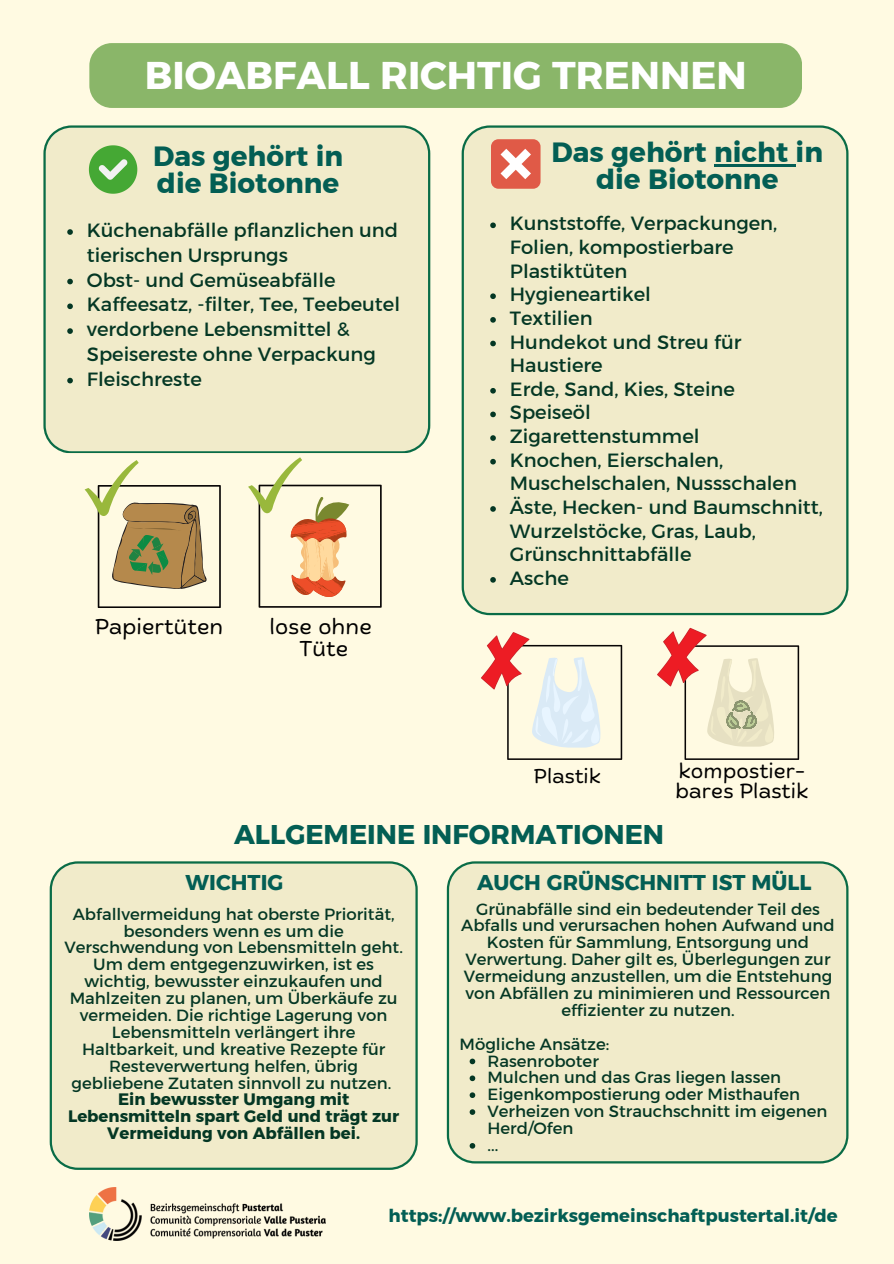
<style>
.page{position:relative;width:894px;height:1264px;background:#fff}
.page>*{position:absolute;margin:0;border:0;box-sizing:border-box;transform-origin:0 0}
.t1{font:38.55px "Kief Montaser Bold";color:#fff}
.t2{font:27.75px/27px "Kief Montaser Bold";color:#035e54}
.t3{font:27px "Kief Montaser Bold";color:#035e54}
.t4{font:21.3px "Kief Montaser Bold";color:#035e54}
.t5{font:21.3px/21.3px "Biski";color:#000;text-align:center}
.t6{font:20.4px/20.4px "Biski";color:#000}
.t7{font:19.95px "Biski";color:#000}
.t8{font:19.5px/23.7px "Kief Montaser Regular";color:#043724}
.t9{font:18px "Kief Montaser Bold";color:#035e54}
.t10{font:16.5px/16.8px "Kief Montaser Regular";color:#043724;text-align:center}
.t11{font:16.5px/16.8px "Kief Montaser Bold";color:#043724;text-align:center}
</style>
<div class="page">
<div style="left:0;top:0;width:893px;height:1263px;background:#fffae2"></div>
<div style="left:89px;top:43px;width:713px;height:65px;background:#8ab669;border-radius:22px"></div>
<div style="left:43px;top:125px;width:387px;height:328px;background:#f1ebca"></div>
<svg style="left:89px;top:145px;width:48px;height:49px;background:#7bbe67"></svg>
<svg style="left:67px;top:229px;width:6px;height:6px"></svg>
<svg style="left:67px;top:279px;width:6px;height:5px"></svg>
<svg style="left:67px;top:303px;width:6px;height:6px"></svg>
<svg style="left:67px;top:328px;width:6px;height:6px"></svg>
<svg style="left:67px;top:378px;width:6px;height:5px"></svg>
<div style="left:461px;top:125px;width:387px;height:490px;background:#f1ebca"></div>
<div style="left:491px;top:139px;width:49px;height:50px;background:#e05a47;border-radius:7px"></div>
<svg style="left:500px;top:149px;width:31px;height:30px"></svg>
<hr style="left:714px;top:164px;width:81px;height:3px;background:#035e54">
<svg style="left:490px;top:222px;width:5px;height:6px"></svg>
<svg style="left:490px;top:293px;width:5px;height:6px"></svg>
<svg style="left:490px;top:317px;width:5px;height:6px"></svg>
<svg style="left:490px;top:341px;width:5px;height:5px"></svg>
<svg style="left:490px;top:388px;width:5px;height:5px"></svg>
<svg style="left:490px;top:411px;width:5px;height:6px"></svg>
<svg style="left:490px;top:435px;width:5px;height:6px"></svg>
<svg style="left:490px;top:459px;width:5px;height:5px"></svg>
<svg style="left:490px;top:506px;width:5px;height:6px"></svg>
<svg style="left:490px;top:577px;width:5px;height:5px"></svg>
<svg style="left:85px;top:460px;width:135px;height:147px"></svg>
<svg style="left:248px;top:457px;width:133px;height:150px"></svg>
<svg style="left:657px;top:628px;width:141px;height:132px"></svg>
<svg style="left:481px;top:632px;width:141px;height:127px"></svg>
<div style="left:50px;top:861px;width:367px;height:308px;background:#f1ebca"></div>
<img style="left:89px;top:1187px;width:237px;height:53px">
<div style="left:446px;top:861px;width:402px;height:301px;background:#f1ebca"></div>
<svg style="left:469px;top:1058px;width:6px;height:6px"></svg>
<svg style="left:469px;top:1075px;width:6px;height:6px"></svg>
<svg style="left:469px;top:1092px;width:6px;height:5px"></svg>
<svg style="left:469px;top:1109px;width:6px;height:5px"></svg>
<svg style="left:469px;top:1142px;width:6px;height:6px"></svg>
<h1 class="t1" style="left:145px;top:52px;width:603px">BIOABFALL RICHTIG TRENNEN</h1>
<h3 class="t2" style="left:153px;top:143px;width:191px">Das gehört in die Biotonne</h3>
<p class="t8" style="left:87px;top:218px;width:313px;line-height:24.8px">Küchenabfälle pflanzlichen und tierischen Ursprungs</p>
<p class="t8" style="left:87px;top:268px;width:250px">Obst- und Gemüseabfälle</p>
<p class="t8" style="left:87px;top:292px;width:314px">Kaffeesatz, -filter, Tee, Teebeutel</p>
<p class="t8" style="left:87px;top:317px;width:290px;line-height:24.8px">verdorbene Lebensmittel &amp;<br>Speisereste ohne Verpackung</p>
<p class="t8" style="left:87px;top:367px;width:116px">Fleischreste</p>
<p class="t5" style="left:95px;top:618px;width:130px">Papiertüten</p>
<p class="t5" style="left:269px;top:618px;width:104px">lose ohne<br>Tüte</p>
<p class="t2" style="left:551px;top:139px;width:273px;text-align:center">Das gehört nicht in die Biotonne</p>
<p class="t8" style="left:509px;top:211px;width:269px">Kunststoffe, Verpackungen,<br>Folien, kompostierbare<br>Plastiktüten</p>
<p class="t8" style="left:509px;top:282px;width:143px">Hygieneartikel</p>
<p class="t8" style="left:509px;top:306px;width:84px">Textilien</p>
<p class="t8" style="left:509px;top:330px;width:233px">Hundekot und Streu für<br>Haustiere</p>
<p class="t8" style="left:509px;top:377px;width:226px">Erde, Sand, Kies, Steine</p>
<p class="t8" style="left:509px;top:400px;width:82px">Speiseöl</p>
<h5 class="t8" style="left:509px;top:424px;width:191px">Zigarettenstummel</h5>
<h5 class="t8" style="left:509px;top:448px;width:288px">Knochen, Eierschalen,<br>Muschelschalen, Nussschalen</h5>
<p class="t8" style="left:509px;top:495px;width:314px">Äste, Hecken- und Baumschnitt,<br>Wurzelstöcke, Gras, Laub,<br>Grünschnittabfälle</p>
<h3 class="t8" style="left:509px;top:566px;width:61px">Asche</h3>
<p class="t7" style="left:533px;top:767px;width:68px">Plastik</p>
<p class="t6" style="left:675px;top:762px;width:134px">kompostier&shy;bares Plastik</p>
<p class="t3" style="left:234px;top:817px;width:431px">ALLGEMEINE INFORMATIONEN</p>
<p class="t4" style="left:185px;top:869px;width:99px">WICHTIG</p>
<p class="t10" style="left:64px;top:905px;width:340px">Abfallvermeidung hat oberste Priorität, besonders wenn es um die Verschwendung von Lebensmitteln geht.<br>Um dem entgegenzuwirken, ist es wichtig, bewusster einzukaufen und Mahlzeiten zu planen, um Überkäufe zu vermeiden. Die richtige Lagerung von Lebensmitteln verlängert ihre Haltbarkeit, und kreative Rezepte für Resteverwertung helfen, übrig gebliebene Zutaten sinnvoll zu nutzen.</p>
<p class="t11" style="left:68px;top:1091px;width:333px">Ein bewusster Umgang mit<br>Lebensmitteln spart Geld und trägt zur<br>Vermeidung von Abfällen bei.</p>
<p class="t4" style="left:477px;top:869px;width:336px">AUCH GRÜNSCHNITT IST MÜLL</p>
<p class="t10" style="left:461px;top:900px;width:375px">Grünabfälle sind ein bedeutender Teil des Abfalls und verursachen hohen Aufwand und Kosten für Sammlung, Entsorgung und Verwertung. Daher gilt es, Überlegungen zur Vermeidung anzustellen, um die Entstehung von Abfällen zu minimieren und Ressourcen effizienter zu nutzen.</p>
<p class="t10" style="left:459px;top:1035px;width:151px">Mögliche Ansätze:</p>
<p class="t10" style="left:487px;top:1052px;width:113px">Rasenroboter</p>
<p class="t10" style="left:487px;top:1069px;width:295px">Mulchen und das Gras liegen lassen</p>
<p class="t10" style="left:487px;top:1085px;width:314px">Eigenkompostierung oder Misthaufen</p>
<h5 class="t10" style="left:487px;top:1102px;width:341px;text-align:left">Verheizen von Strauchschnitt im eigenen<br>Herd/Ofen</h5>
<p class="t10" style="left:487px;top:1136px;width:12px">...</p>
<p class="t9" style="left:388px;top:1204px;width:450px">https://www.bezirksgemeinschaftpustertal.it/de</p>
</div>
